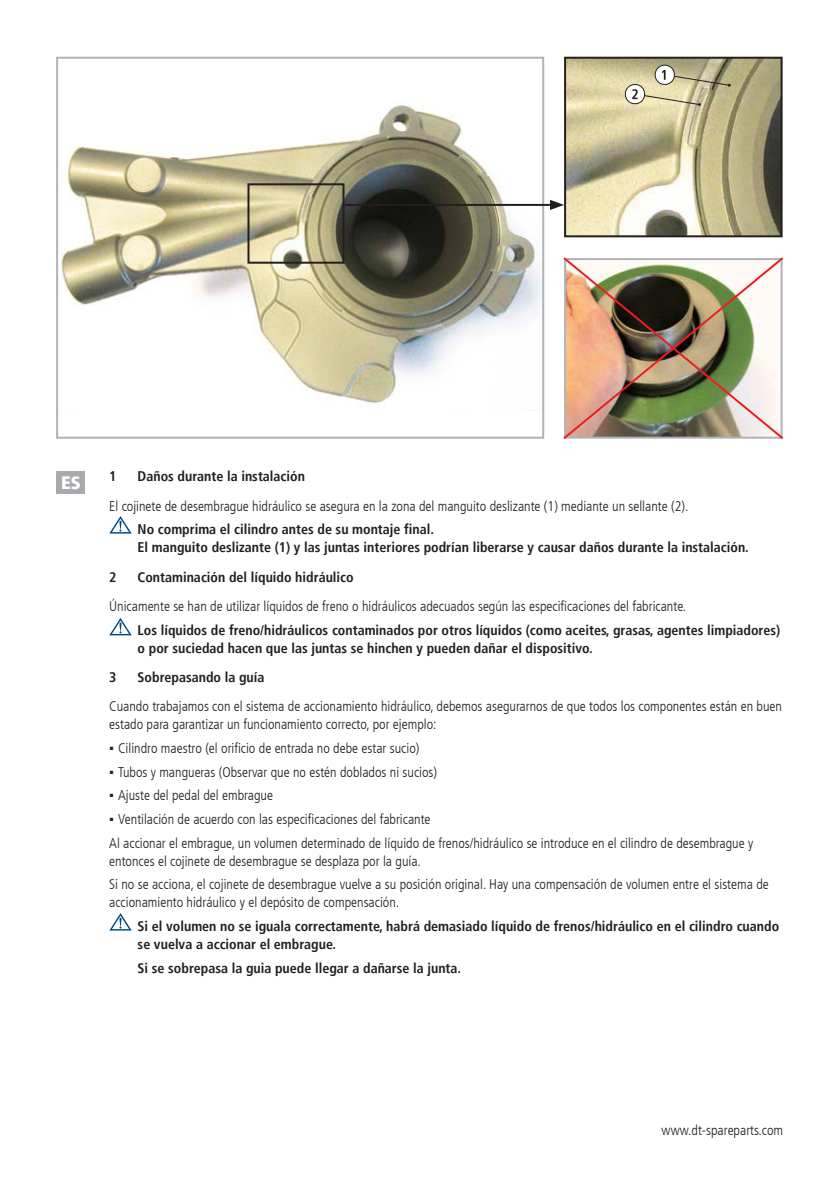
<style>
.page{position:relative;width:840px;height:1191px;background:#fff}
.page>*{position:absolute;margin:0;border:0;box-sizing:border-box;transform-origin:0 0}
.t1{font:900 condensed 18px "Frutiger LT";color:#fff}
.t2{font:300 condensed 14px/18px "Frutiger LT";color:#231f20}
.t3{font:700 condensed 14px/18px "Frutiger LT";color:#231f20}
.s1{font-family:"Arial";font-weight:400;font-stretch:normal}
</style>
<div class="page">
<div style="left:57px;top:471px;width:28px;height:22px;background:#a8a9ad"></div>
<svg style="left:109px;top:516px;width:23px;height:17px"></svg>
<svg style="left:109px;top:618px;width:23px;height:17px"></svg>
<svg style="left:109px;top:913px;width:23px;height:17px"></svg>
<img style="left:60px;top:104px;width:481px;height:300px">
<div style="left:56px;top:57px;width:488px;height:382px;border:2px solid #b2b3b7"></div>
<img style="left:566px;top:60px;width:213px;height:174px">
<div style="left:563px;top:57px;width:219px;height:180px;border:2px solid #231f20"></div>
<div style="left:247px;top:183px;width:97px;height:81px;border:2px solid #231f20"></div>
<img style="left:563px;top:257px;width:221px;height:182px">
<hr style="left:344px;top:204px;width:209px;height:2px;background:#231f20">
<svg style="left:549px;top:200px;width:14px;height:10px"></svg>
<svg style="left:624px;top:63px;width:106px;height:43px"></svg>
<p class="t1" style="left:61px;top:471px;width:21px">ES</p>
<p class="t3" style="left:109px;top:467px;width:9px">1</p>
<p class="t3" style="left:137px;top:467px;width:169px">Daños durante la instalación</p>
<p class="t2" style="left:109px;top:497px;width:580px">El cojinete de desembrague hidráulico se asegura en la zona del manguito deslizante (1) mediante un sellante (2).</p>
<p class="t3" style="left:137px;top:520px;width:612px">No comprima el cilindro antes de su montaje final.<br>El manguito deslizante (1) y las juntas interiores podrían liberarse y causar daños durante la instalación.</p>
<p class="t3" style="left:109px;top:568px;width:9px">2</p>
<p class="t3" style="left:137px;top:568px;width:217px">Contaminación del líquido hidráulico</p>
<p class="t2" style="left:109px;top:597px;width:578px">Únicamente se han de utilizar líquidos de freno o hidráulicos adecuados según las especificaciones del fabricante.</p>
<p class="t3" style="left:137px;top:621px;width:643px">Los líquidos de freno/hidráulicos contaminados por otros líquidos (como aceites, grasas, agentes limpiadores) o por suciedad hacen que las juntas se hinchen y pueden dañar el dispositivo.</p>
<p class="t3" style="left:109px;top:668px;width:9px">3</p>
<p class="t3" style="left:137px;top:668px;width:128px">Sobrepasando la guía</p>
<p class="t2" style="left:109px;top:697px;width:674px">Cuando trabajamos con el sistema de accionamiento hidráulico, debemos asegurarnos de que todos los componentes están en buen estado para garantizar un funcionamiento correcto, por ejemplo:</p>
<p class="t2" style="left:109px;top:739px;width:311px"><span class="s1">▪</span> Cilindro maestro (el orificio de entrada no debe estar sucio)</p>
<p class="t2" style="left:109px;top:763px;width:329px"><span class="s1">▪</span> Tubos y mangueras (Observar que no estén doblados ni sucios)</p>
<p class="t2" style="left:109px;top:786px;width:165px"><span class="s1">▪</span> Ajuste del pedal del embrague</p>
<p class="t2" style="left:109px;top:810px;width:322px"><span class="s1">▪</span> Ventilación de acuerdo con las especificaciones del fabricante</p>
<p class="t2" style="left:109px;top:834px;width:645px">Al accionar el embrague, un volumen determinado de líquido de frenos/hidráulico se introduce en el cilindro de desembrague y entonces el cojinete de desembrague se desplaza por la guía.</p>
<p class="t2" style="left:109px;top:875px;width:660px">Si no se acciona, el cojinete de desembrague vuelve a su posición original. Hay una compensación de volumen entre el sistema de accionamiento hidráulico y el depósito de compensación.</p>
<p class="t3" style="left:137px;top:917px;width:642px">Si el volumen no se iguala correctamente, habrá demasiado líquido de frenos/hidráulico en el cilindro cuando se vuelva a accionar el embrague.</p>
<p class="t3" style="left:137px;top:959px;width:325px">Si se sobrepasa la guia puede llegar a dañarse la junta.</p>
<p class="t2" style="left:661px;top:1121px;width:123px">www.dt-spareparts.com</p>
</div>
